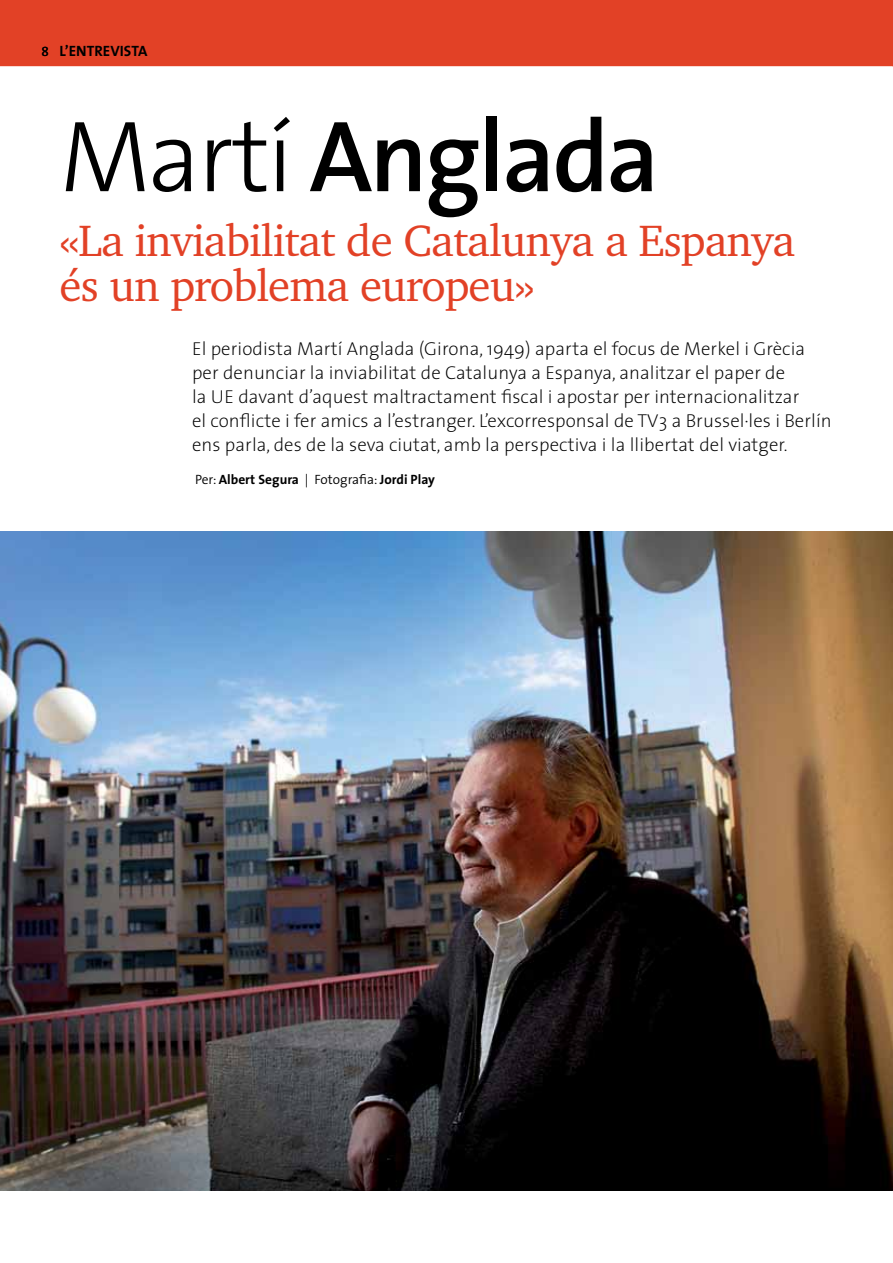
<style>
.page{position:relative;width:893px;height:1263px;background:#fff}
.page>*{position:absolute;margin:0;border:0;box-sizing:border-box;transform-origin:0 0}
.t1{font:600 102px "The Sans";letter-spacing:-.03em;color:#000}
.t2{font:45px/45px "Charter IT Cby BT";letter-spacing:-.02em;color:#e24126}
.t3{font:200 18.75px/24px "The Sans";letter-spacing:.005em;color:#000}
.t4{font:700 15px "The Sans";color:#000}
.t5{font:700 13.5px "The Sans";color:#000}
.t6{font:13.5px "The Sans Caps";color:#000}
.s1{font-weight:300}
</style>
<div class="page">
<div style="left:0;top:0;width:892px;height:66px;background:#e24126"></div>
<svg style="left:892px;top:0;width:1px;height:66px"></svg>
<img style="left:0;top:532px;width:893px;height:659px">
<p class="t6" style="left:41px;top:40px;width:9px">8</p>
<p class="t4" style="left:60px;top:38px;width:90px">L’ENTREVISTA</p>
<h1 class="t1" style="left:60px;top:72px;width:602px"><span class="s1">Martí</span> Anglada</h1>
<h2 class="t2" style="left:60px;top:217px;width:737px">«La inviabilitat de Catalunya a Espanya és un problema europeu»</h2>
<p class="t3" style="left:192px;top:336px;width:641px">El periodista Martí Anglada (Girona, 1949) aparta el focus de Merkel i Grècia per denunciar la inviabilitat de Catalunya a Espanya, analitzar el paper de<br>la UE davant d’aquest maltractament fiscal i apostar per internacionalitzar<br>el conflicte i fer amics a l’estranger. L’excorresponsal de TV3 a Brussel·les i Berlín ens parla, des de la seva ciutat, amb la perspectiva i la llibertat del viatger.</p>
<p class="t5" style="left:195px;top:468px;width:241px"><span class="s1">Per:</span> Albert Segura <span class="s1">| Fotografia:</span> Jordi Play</p>
</div>
